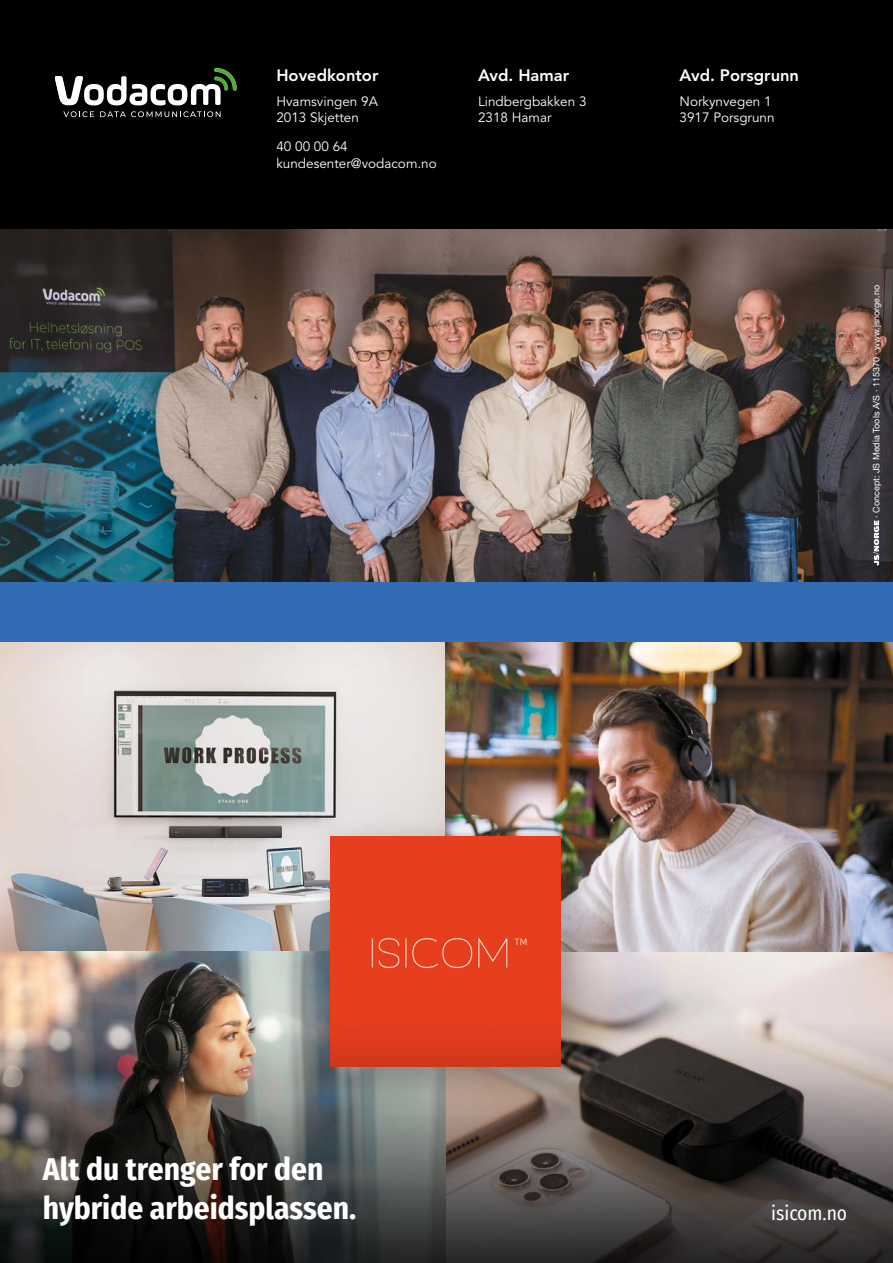
<style>
.page{position:relative;width:893px;height:1263px;background:#fff}
.page>*{position:absolute;margin:0;border:0;box-sizing:border-box;transform-origin:0 0}
.t1{font:700 31.35px/39px "Fira Sans Condensed";color:#fff}
.t2{font:19.5px "Fira Sans Condensed";color:#fff}
.t3{font:800 16.5px "Avenir LT Std";color:#fff}
.t4{font:13.5px/16.5px "Avenir LT Std";color:#fff}
.t5{font:9px "Helvetica Neue LT Std";color:#fff}
</style>
<div class="page">
<div style="left:0;top:0;width:893px;height:230px;background:#000"></div>
<img style="left:0;top:642px;width:445px;height:244px">
<img style="left:445px;top:642px;width:448px;height:244px">
<div style="left:308px;top:815px;width:300px;height:299px;background:#000;opacity:.34"></div>
<div style="left:330px;top:837px;width:230px;height:49px;background:#e73e1e"></div>
<img style="left:0;top:886px;width:893px;height:377px">
<svg style="left:55px;top:68px;width:182px;height:49px"></svg>
<img style="left:0;top:230px;width:893px;height:353px">
<div style="left:0;top:583px;width:893px;height:59px;background:#326cb4"></div>
<svg style="left:873px;top:520px;width:6px;height:46px"></svg>
<p class="t3" style="left:276px;top:65px;width:104px">Hovedkontor</p>
<p class="t4" style="left:276px;top:93px;width:103px">Hvamsvingen 9A<br>2013 Skjetten</p>
<p class="t4" style="left:276px;top:139px;width:162px">40 00 00 64 kundesenter@vodacom.no</p>
<p class="t3" style="left:478px;top:65px;width:93px">Avd. Hamar</p>
<p class="t4" style="left:478px;top:93px;width:110px">Lindbergbakken 3<br>2318 Hamar</p>
<p class="t3" style="left:680px;top:65px;width:121px">Avd. Porsgrunn</p>
<p class="t4" style="left:680px;top:93px;width:97px">Norkynvegen 1<br>3917 Porsgrunn</p>
<p class="t5" style="left:871px;top:518px;width:234px;rotate:-90deg">· Concept: JS Media Tools A/S · 115370 · www.jsnorge.no</p>
<h1 class="t1" style="left:43px;top:1148px;width:315px">Alt du trenger for den hybride arbeidsplassen.</h1>
<h2 class="t2" style="left:771px;top:1199px;width:78px">isicom.no</h2>
</div>
